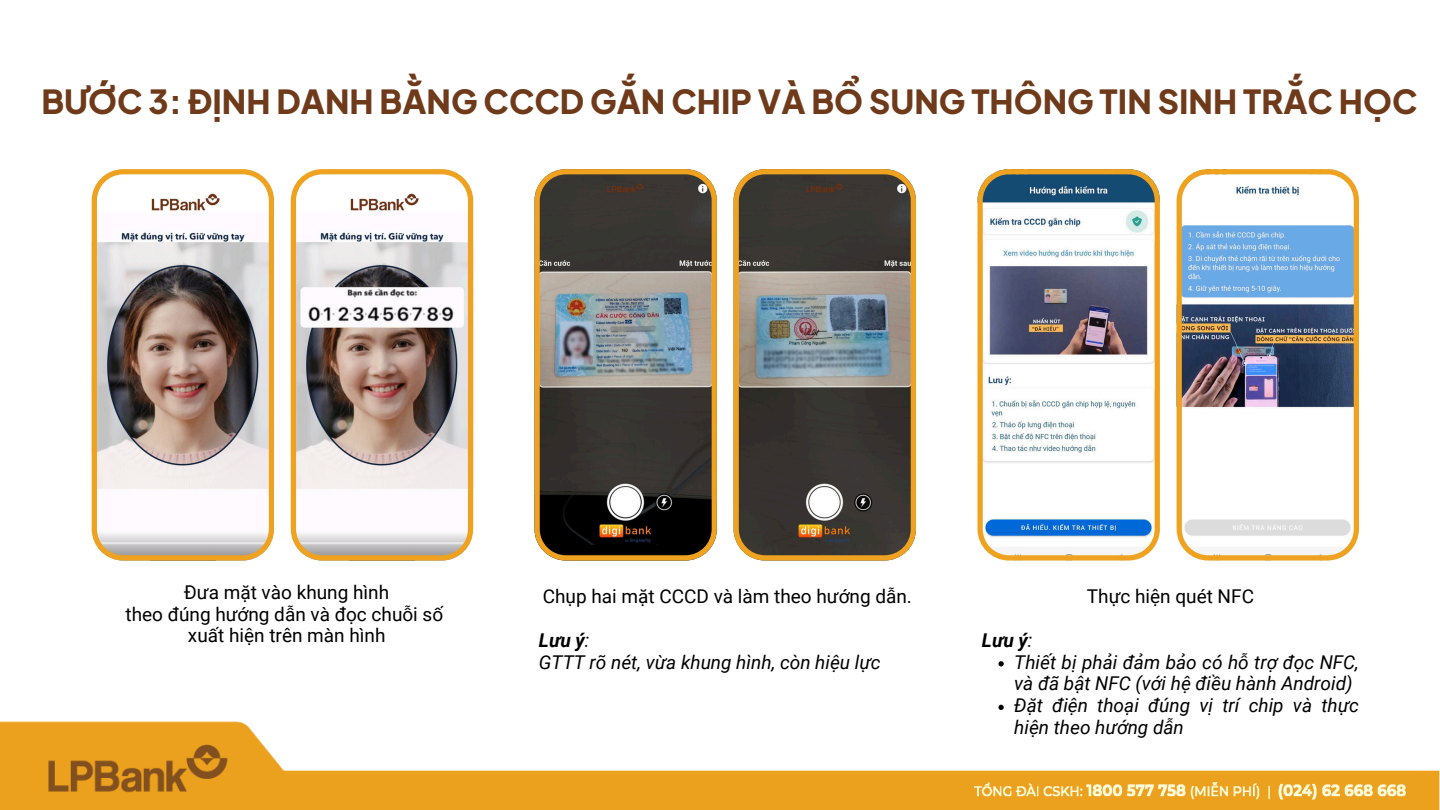
<style>
.page{position:relative;width:1440px;height:810px;background:#fff}
.page>*{position:absolute;margin:0;border:0;box-sizing:border-box;transform-origin:0 0}
.t1{font:800 33px "Plus Jakarta Sans";color:#6e3a1a}
.t2{font:italic 19px/21.8px "Roboto";color:#000}
.t3{font:19px "Roboto";color:#000}
.t4{font:italic 700 19px "Roboto";color:#000}
.s1{font-weight:400}
</style>
<div class="page">
<img style="left:0;top:704px;width:1440px;height:106px">
<img style="left:92px;top:169px;width:182px;height:392px">
<img style="left:534px;top:169px;width:183px;height:392px">
<svg style="left:977px;top:169px;width:183px;height:392px"></svg>
<svg style="left:291px;top:169px;width:182px;height:392px"></svg>
<svg style="left:734px;top:169px;width:182px;height:392px;background:#645d51"></svg>
<svg style="left:1177px;top:169px;width:182px;height:392px"></svg>
<svg style="left:998px;top:661px;width:6px;height:5px"></svg>
<svg style="left:998px;top:705px;width:6px;height:5px"></svg>
<p class="t1" style="left:41px;top:79px;width:1378px">BƯỚC 3: ĐỊNH DANH BẰNG CCCD GẮN CHIP VÀ BỔ SUNG THÔNG TIN SINH TRẮC HỌC</p>
<p class="t3" style="left:184px;top:581px;width:206px">Đưa mặt vào khung hình</p>
<p class="t3" style="left:125px;top:603px;width:319px">theo đúng hướng dẫn và đọc chuỗi số</p>
<p class="t3" style="left:188px;top:625px;width:199px">xuất hiện trên màn hình</p>
<p class="t3" style="left:543px;top:586px;width:371px">Chụp hai mặt CCCD và làm theo hướng dẫn.</p>
<p class="t4" style="left:539px;top:629px;width:52px">Lưu ý<span class="s1">:</span></p>
<p class="t2" style="left:539px;top:651px;width:343px">GTTT rõ nét, vừa khung hình, còn hiệu lực</p>
<p class="t3" style="left:1087px;top:586px;width:169px">Thực hiện quét NFC</p>
<p class="t4" style="left:982px;top:629px;width:52px">Lưu ý<span class="s1">:</span></p>
<p class="t2" style="left:1014px;top:651px;width:346px">Thiết bị phải đảm bảo có hỗ trợ đọc NFC, và đã bật NFC (với hệ điều hành Android)</p>
<p class="t2" style="left:1014px;top:695px;width:346px">Đặt điện thoại đúng vị trí chip và thực hiện theo hướng dẫn</p>
</div>
